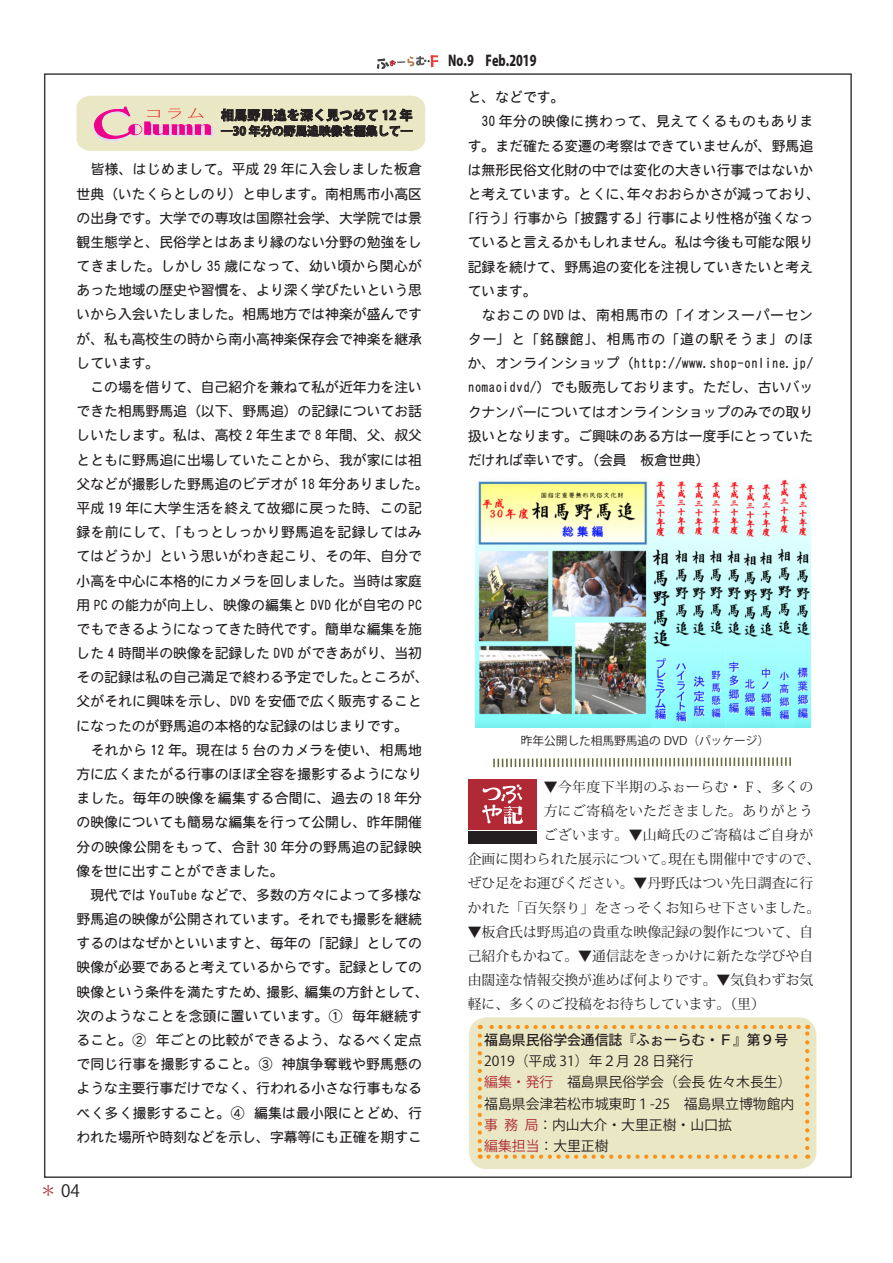
<style>
.page{position:relative;width:893px;height:1263px;background:#fff}
.page>*{position:absolute;margin:0;border:0;box-sizing:border-box;transform-origin:0 0}
.t1{font:16.95px "Koz Go Pro";color:#231f20}
.t2{font:800 14.7px "Koz Go Pro";color:#231f20;scale:.8 1}
.t3{font:13.8px/24.2px "DFHS Maru Gothic W4 WIN RKSJ H";color:#231f20;text-align:justify}
.t4{font:13.8px/24.2px "Koz Min Pro";color:#231f20;text-align:justify}
.t5{font:13.8px "Koz Go Pro";color:#231f20}
.t6{font:13.8px "Koz Min Pro";letter-spacing:.03em;color:#231f20}
.t7{font:13.8px "Koz Min Pro";letter-spacing:.025em;color:#231f20}
.t8{font:13.8px "DFHS Maru Gothic W4 WIN RKSJ H";letter-spacing:.035em;color:#231f20}
.t9{font:500 13.8px "Koz Go Pro";color:#231f20}
.t10{font:13.8px "Koz Go Pro";color:#b12934}
.t11{font:700 12.75px "Koz Go Pro";letter-spacing:.03em;color:#231f20}
.t12{font:11.7px "Koz Go Pro";color:#231f20}
.t13{font:700 11.7px "Koz Go Pro";color:#231f20}
.s1{color:#b12934}
.s2{font-family:"Koz Min Pro";color:#231f20}
.s3{color:#231f20}
</style>
<div class="page">
<div style="left:469px;top:1017px;width:347px;height:152px;background:#eae8c4;border-radius:18px"></div>
<svg style="left:478px;top:1035px;width:4px;height:124px"></svg>
<svg style="left:488px;top:1154px;width:320px;height:5px"></svg>
<svg style="left:805px;top:1025px;width:4px;height:123px"></svg>
<svg style="left:480px;top:1025px;width:319px;height:4px"></svg>
<div style="left:468px;top:780px;width:68px;height:50px;background:#b12934"></div>
<div style="left:468px;top:831px;width:68px;height:12px;background:#231f20"></div>
<svg style="left:482px;top:784px;width:41px;height:40px"></svg>
<svg style="left:493px;top:757px;width:298px;height:10px"></svg>
<svg style="left:377px;top:55px;width:61px;height:14px"></svg>
<img style="left:476px;top:479px;width:334px;height:249px">
<svg style="left:77px;top:96px;width:348px;height:55px;background:#cfc1ac"></svg>
<p class="t11" style="left:221px;top:107px;width:193px">相馬野馬追を深く見つめて 12 年</p>
<p class="t13" style="left:221px;top:124px;width:193px">―30 年分の野馬追映像を編集して―</p>
<p class="t3" style="left:77px;top:157px;width:347px">　皆様、はじめまして。平成 29 年に入会しました板倉世典（いたくらとしのり）と申します。南相馬市小高区の出身です。大学での専攻は国際社会学、大学院では景観生態学と、民俗学とはあまり縁のない分野の勉強をしてきました。しかし 35 歳になって、幼い頃から関心があった地域の歴史や習慣を、より深く学びたいという思いから入会いたしました。相馬地方では神楽が盛んですが、私も高校生の時から南小高神楽保存会で神楽を継承しています。</p>
<p class="t3" style="left:77px;top:375px;width:354px;text-align:left">　この場を借りて、自己紹介を兼ねて私が近年力を注いできた相馬野馬追（以下、野馬追）の記録についてお話しいたします。私は、高校 2 年生まで 8 年間、父、叔父とともに野馬追に出場していたことから、我が家には祖父などが撮影した野馬追のビデオが 18 年分ありました。平成 19 年に大学生活を終えて故郷に戻った時、この記録を前にして、「もっとしっかり野馬追を記録してはみてはどうか」という思いがわき起こり、その年、自分で小高を中心に本格的にカメラを回しました。当時は家庭用 PC の能力が向上し、映像の編集と DVD 化が自宅の PCでもできるようになってきた時代です。簡単な編集を施した 4 時間半の映像を記録した DVD ができあがり、当初その記録は私の自己満足で終わる予定でした。ところが、父がそれに興味を示し、DVD を安価で広く販売することになったのが野馬追の本格的な記録のはじまりです。</p>
<p class="t3" style="left:77px;top:738px;width:347px">　それから 12 年。現在は 5 台のカメラを使い、相馬地方に広くまたがる行事のほぼ全容を撮影するようになりました。毎年の映像を編集する合間に、過去の 18 年分の映像についても簡易な編集を行って公開し、昨年開催分の映像公開をもって、合計 30 年分の野馬追の記録映像を世に出すことができました。</p>
<p class="t3" style="left:77px;top:883px;width:354px;text-align:left">　現代では YouTube などで、多数の方々によって多様な野馬追の映像が公開されています。それでも撮影を継続するのはなぜかといいますと、毎年の「記録」としての映像が必要であると考えているからです。記録としての映像という条件を満たすため、撮影、編集の方針として、次のようなことを念頭に置いています。① 毎年継続すること。② 年ごとの比較ができるよう、なるべく定点で同じ行事を撮影すること。③ 神旗争奪戦や野馬懸のような主要行事だけでなく、行われる小さな行事もなるべく多く撮影すること。④ 編集は最小限にとどめ、行われた場所や時刻などを示し、字幕等にも正確を期すこ</p>
<p class="t1" style="left:40px;top:1180px;width:42px"><span class="s1">＊</span> 04</p>
<p class="t2" style="left:448px;top:51px;width:112px">No.9　Feb.2019</p>
<p class="t3" style="left:468px;top:85px;width:98px">と、などです。</p>
<p class="t8" style="left:468px;top:115px;width:347px">　30 年分の映像に携わって、見えてくるものもありま</p>
<p class="t3" style="left:468px;top:134px;width:347px">す。まだ確たる変遷の考察はできていませんが、野馬追</p>
<p class="t3" style="left:468px;top:158px;width:347px">は無形民俗文化財の中では変化の大きい行事ではないか</p>
<p class="t3" style="left:468px;top:182px;width:354px">と考えています。とくに、年々おおらかさが減っており、</p>
<p class="t3" style="left:461px;top:206px;width:354px">「行う」行事から「披露する」行事により性格が強くなっ</p>
<p class="t3" style="left:468px;top:230px;width:347px">ていると言えるかもしれません。私は今後も可能な限り</p>
<p class="t3" style="left:468px;top:254px;width:347px">記録を続けて、野馬追の変化を注視していきたいと考え</p>
<p class="t3" style="left:468px;top:279px;width:71px">ています。</p>
<p class="t3" style="left:468px;top:303px;width:347px">　なおこの DVD は、南相馬市の「イオンスーパーセンター」と「銘醸館」、相馬市の「道の駅そうま」のほか、オンラインショップ（http://www.shop-online.jp/ nomaoidvd/）でも販売しております。ただし、古いバックナンバーについてはオンラインショップのみでの取り扱いとなります。ご興味のある方は一度手にとっていただければ幸いです。（会員　板倉世典）</p>
<p class="t12" style="left:521px;top:733px;width:250px">昨年公開した相馬野馬追の DVD（パッケージ）</p>
<p class="t6" style="left:544px;top:777px;width:271px">▼今年度下半期のふぉーらむ・Ｆ、多くの</p>
<p class="t6" style="left:544px;top:801px;width:271px">方にご寄稿をいただきました。ありがとう</p>
<p class="t6" style="left:544px;top:825px;width:271px">ございます。▼山﨑氏のご寄稿はご自身が</p>
<p class="t4" style="left:468px;top:847px;width:354px">企画に関わられた展示について。現在も開催中ですので、</p>
<p class="t4" style="left:468px;top:871px;width:347px">ぜひ足をお運びください。▼丹野氏はつい先日調査に行</p>
<p class="t7" style="left:468px;top:898px;width:354px">かれた「百矢祭り」をさっそくお知らせ下さいました。</p>
<p class="t4" style="left:468px;top:919px;width:347px">▼板倉氏は野馬追の貴重な映像記録の製作について、自己紹介もかねて。▼通信誌をきっかけに新たな学びや自由闊達な情報交換が進めば何よりです。▼気負わずお気軽に、多くのご投稿をお待ちしています。（里）</p>
<p class="t9" style="left:484px;top:1031px;width:306px">福島県民俗学会通信誌『ふぉーらむ・Ｆ』第９号</p>
<p class="t5" style="left:484px;top:1052px;width:211px">2019（平成 31）年２月 28 日発行</p>
<p class="t5" style="left:484px;top:1073px;width:309px"><span class="s1">編集・発行</span>　福島県民俗学会（会長 佐々木長生）</p>
<p class="t5" style="left:484px;top:1094px;width:312px">福島県会津若松市城東町１-25　福島県立博物館内</p>
<p class="t5" style="left:484px;top:1116px;width:249px"><span class="s1">事 務 局</span> ：内山大介・大里正樹・山口拡</p>
<p class="t10" style="left:484px;top:1137px;width:126px">編集担当<span class="s2">：</span><span class="s3">大里正樹</span></p>
</div>
